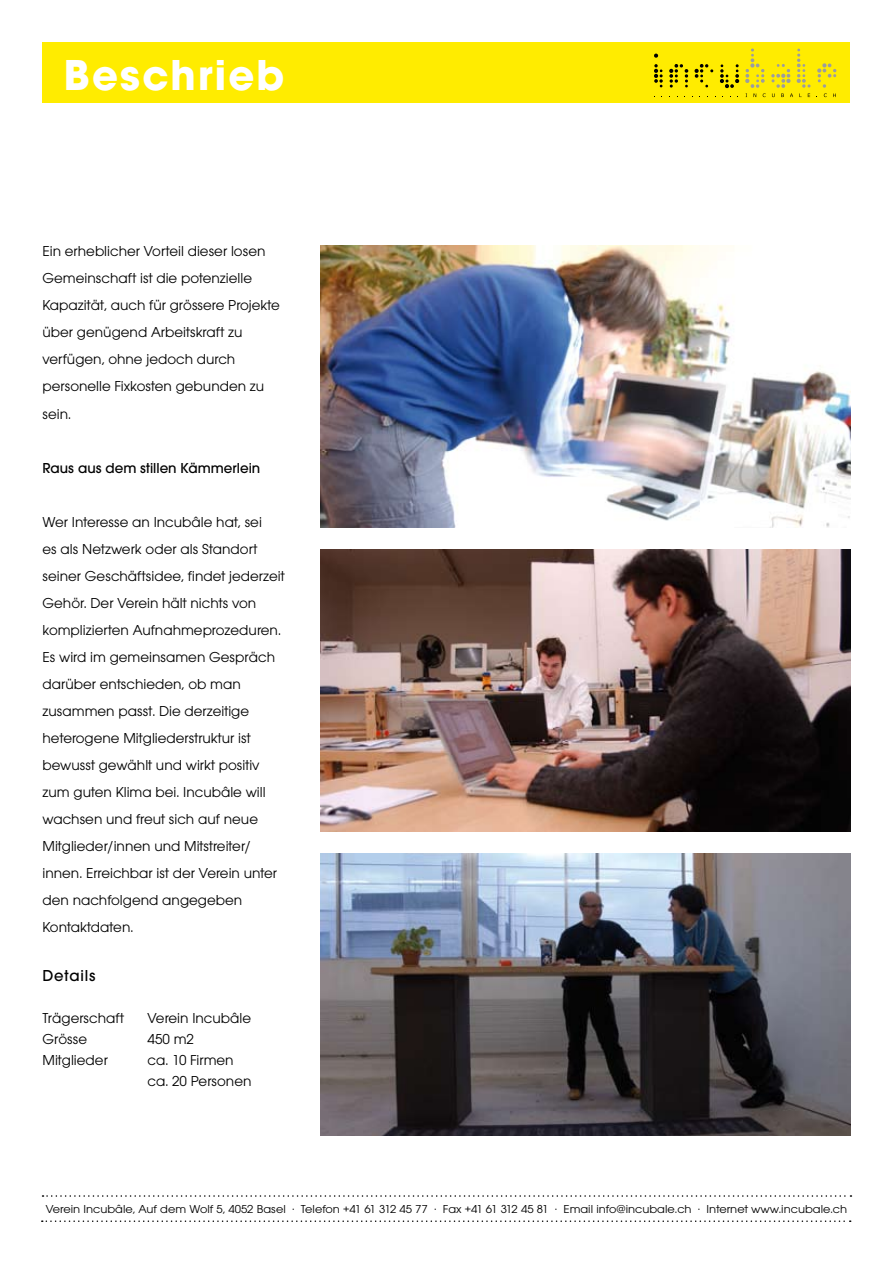
<style>
.page{position:relative;width:893px;height:1263px;background:#fff}
.page>*{position:absolute;margin:0;border:0;box-sizing:border-box;transform-origin:0 0}
.t1{font:700 45px "Avant Gard EF";letter-spacing:.05em;color:#fff}
.t2{font:500 16.5px "Avant Gard EF";letter-spacing:.05em;color:#000}
.t3{font:15px/27px "Avant Gard EF";color:#000}
.t4{font:500 15px "Avant Gard EF";color:#000}
.t5{font:12px "Avant Gard EF";color:#000;scale:1.05 1}
</style>
<div class="page">
<div style="left:43px;top:43px;width:807px;height:60px;background:#ffec00"></div>
<svg style="left:654px;top:54px;width:9px;height:33px"></svg>
<svg style="left:669px;top:64px;width:19px;height:24px"></svg>
<svg style="left:695px;top:64px;width:18px;height:23px"></svg>
<svg style="left:720px;top:64px;width:19px;height:24px"></svg>
<svg style="left:745px;top:49px;width:65px;height:48px"></svg>
<svg style="left:817px;top:63px;width:19px;height:34px"></svg>
<svg style="left:43px;top:1195px;width:808px;height:2px"></svg>
<svg style="left:42px;top:1220px;width:809px;height:2px"></svg>
<img style="left:320px;top:853px;width:530px;height:282px">
<img style="left:320px;top:245px;width:530px;height:282px">
<img style="left:320px;top:549px;width:530px;height:282px">
<h1 class="t1" style="left:64px;top:47px;width:222px">Beschrieb</h1>
<p class="t3" style="left:43px;top:238px;width:239px">Ein erheblicher Vorteil dieser losen<br>Gemeinschaft ist die potenzielle<br>Kapazität, auch für grössere Projekte über genügend Arbeitskraft zu verfügen, ohne jedoch durch personelle Fixkosten gebunden zu sein.</p>
<p class="t4" style="left:43px;top:459px;width:219px">Raus aus dem stillen Kämmerlein</p>
<p class="t3" style="left:43px;top:508px;width:244px">Wer Interesse an Incubâle hat, sei<br>es als Netzwerk oder als Standort seiner Geschäftsidee, findet jederzeit<br>Gehör. Der Verein hält nichts von komplizierten Aufnahmeprozeduren.<br>Es wird im gemeinsamen Gespräch darüber entschieden, ob man zusammen passt. Die derzeitige heterogene Mitgliederstruktur ist bewusst gewählt und wirkt positiv zum guten Klima bei. Incubâle will wachsen und freut sich auf neue<br>Mitglieder/innen und Mitstreiter/ innen. Erreichbar ist der Verein unter den nachfolgend angegeben<br>Kontaktdaten.</p>
<p class="t2" style="left:43px;top:966px;width:55px">Details</p>
<p class="t3" style="left:43px;top:1005px;width:83px">Trägerschaft</p>
<p class="t3" style="left:148px;top:1005px;width:105px">Verein Incubâle</p>
<p class="t3" style="left:43px;top:1026px;width:46px">Grösse</p>
<p class="t3" style="left:148px;top:1026px;width:48px">450 m2</p>
<p class="t3" style="left:43px;top:1047px;width:67px">Mitglieder</p>
<p class="t3" style="left:148px;top:1050px;width:105px;line-height:21px">ca. 10 Firmen ca. 20 Personen</p>
<p class="t5" style="left:46px;top:1202px;width:765px">Verein Incubâle, Auf dem Wolf 5, 4052 Basel . Telefon +41 61 312 45 77 . Fax +41 61 312 45 81 . Email info@incubale.ch . Internet www.incubale.ch</p>
</div>
